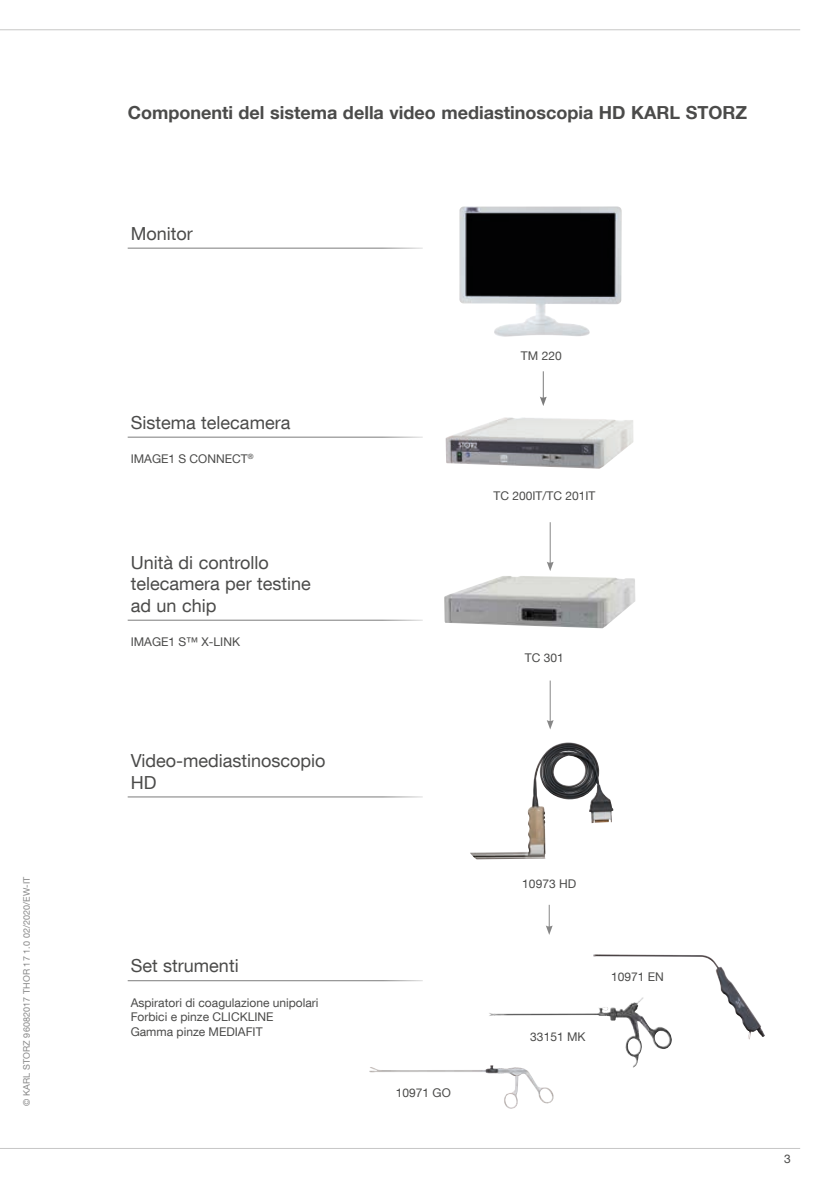
<style>
.page{position:relative;width:830px;height:1191px;background:#fff}
.page>*{position:absolute;margin:0;border:0;box-sizing:border-box;transform-origin:0 0}
.t1{font:18px/21.6px "KS Helvetica Neue";color:#4b4b4a}
.t2{font:700 18px "KS Helvetica Neue";color:#4b4b4a}
.t3{font:12px/14.4px "KS Helvetica Neue";color:#4b4b4a}
.t4{font:9px "KS Helvetica Neue";letter-spacing:.01em;color:#878787}
</style>
<div class="page">
<hr style="left:0;top:1148px;width:799px;height:1px;background:#c7c7c6">
<hr style="left:0;top:29px;width:799px;height:1px;background:#c7c7c6">
<svg style="left:540px;top:371px;width:6px;height:35px"></svg>
<hr style="left:128px;top:248px;width:294px;height:1px;background:#7c7c7c">
<hr style="left:128px;top:437px;width:294px;height:1px;background:#7c7c7c">
<hr style="left:128px;top:620px;width:294px;height:1px;background:#7c7c7c">
<hr style="left:128px;top:796px;width:294px;height:1px;background:#7c7c7c">
<hr style="left:128px;top:980px;width:294px;height:1px;background:#7c7c7c">
<hr style="left:549px;top:522px;width:1px;height:42px;background:#878787">
<svg style="left:547px;top:561px;width:6px;height:10px"></svg>
<hr style="left:549px;top:680px;width:1px;height:42px;background:#878787">
<svg style="left:547px;top:720px;width:6px;height:9px"></svg>
<svg style="left:546px;top:904px;width:6px;height:31px"></svg>
<img style="left:445px;top:417px;width:188px;height:52px">
<img style="left:459px;top:206px;width:162px;height:131px">
<img style="left:444px;top:576px;width:191px;height:52px">
<img style="left:470px;top:742px;width:143px;height:117px">
<img style="left:369px;top:1067px;width:185px;height:42px">
<img style="left:489px;top:1013px;width:183px;height:54px">
<img style="left:592px;top:954px;width:172px;height:85px">
<p class="t4" style="left:21px;top:1106px;width:231px;rotate:-90deg">© KARL STORZ 96082017 THOR 17 1.0 02/2020/EW-IT</p>
<h1 class="t2" style="left:128px;top:101px;width:620px">Componenti del sistema della video mediastinoscopia HD KARL STORZ</h1>
<h1 class="t1" style="left:131px;top:222px;width:64px">Monitor</h1>
<h1 class="t1" style="left:131px;top:411px;width:161px">Sistema telecamera</h1>
<p class="t3" style="left:131px;top:451px;width:124px">IMAGE1 S CONNECT<sup>®</sup></p>
<h1 class="t1" style="left:131px;top:551px;width:182px">Unità di controllo telecamera per testine ad un chip</h1>
<p class="t3" style="left:131px;top:634px;width:111px">IMAGE1 S™ X-LINK</p>
<h1 class="t1" style="left:131px;top:749px;width:196px">Video-mediastinoscopio<br>HD</h1>
<h1 class="t1" style="left:131px;top:954px;width:109px">Set strumenti</h1>
<p class="t3" style="left:131px;top:995px;width:189px">Aspiratori di coagulazione unipolari<br>Forbici e pinze CLICKline<br>Gamma pinze MEDIAFIT</p>
<p class="t3" style="left:520px;top:348px;width:42px">TM 220</p>
<p class="t3" style="left:493px;top:488px;width:103px">TC 200IT/TC 201IT</p>
<p class="t3" style="left:524px;top:650px;width:40px">TC 301</p>
<p class="t3" style="left:396px;top:1085px;width:56px">10971 GO</p>
<p class="t3" style="left:522px;top:876px;width:55px">10973 HD</p>
<p class="t3" style="left:530px;top:1029px;width:57px">33151 MK</p>
<p class="t3" style="left:611px;top:969px;width:54px">10971 EN</p>
<p class="t3" style="left:783px;top:1151px;width:8px">3</p>
</div>
